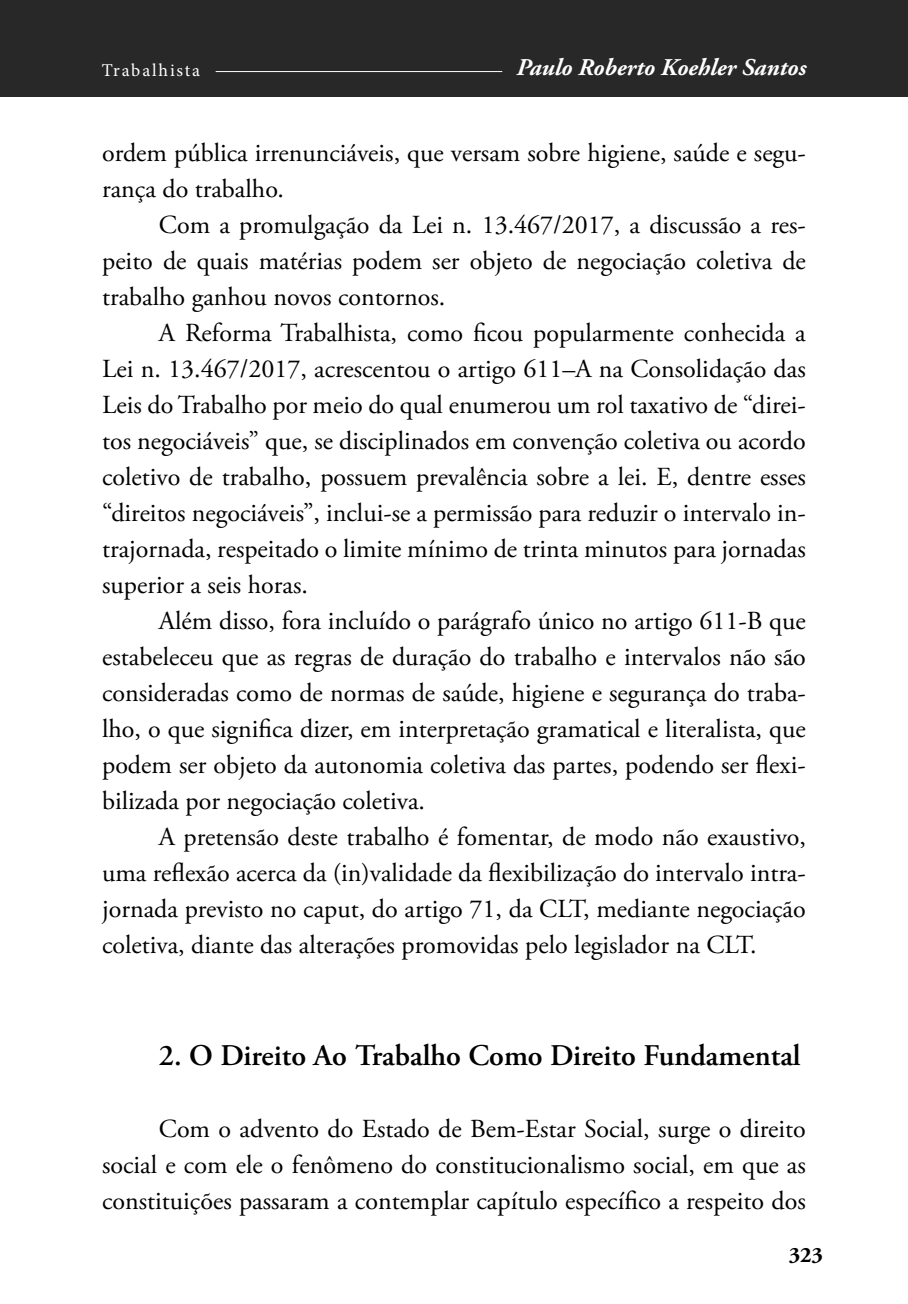
<style>
.page{position:relative;width:908px;height:1304px;background:#fff}
.page>*{position:absolute;margin:0;border:0;box-sizing:border-box;transform-origin:0 0}
.t1{font:600 30px "Adobe Garamond Pro";color:#000}
.t2{font:26px/36px "Adobe Garamond Pro";color:#000;text-align:justify}
.t3{font:italic 700 24px "Adobe Garamond Pro";color:#fff}
.t4{font:700 22px "Adobe Garamond Pro";color:#000}
.t5{font:18px "Minion Pro";letter-spacing:.1em;color:#fff}
</style>
<div class="page">
<div style="left:0;top:0;width:907px;height:96px;background:#292829"></div>
<hr style="left:215px;top:71px;width:287px;height:1px;background:#fff">
<p class="t5" style="left:102px;top:58px;width:100px">Trabalhista</p>
<p class="t3" style="left:516px;top:54px;width:291px">Paulo Roberto Koehler Santos</p>
<p class="t2" style="left:102px;top:135px;width:705px">ordem pública irrenunciáveis, que versam sobre higiene, saúde e segu&shy;rança do trabalho.</p>
<p class="t2" style="left:102px;top:207px;width:705px;text-indent:57px">Com a promulgação da Lei n. 13.467/2017, a discussão a res&shy;peito de quais matérias podem ser objeto de negociação coletiva de trabalho ganhou novos contornos.</p>
<p class="t2" style="left:102px;top:315px;width:705px;text-indent:57px">A Reforma Trabalhista, como ficou popularmente conhecida a Lei n. 13.467/2017, acrescentou o artigo 611–A na Consolidação das Leis do Trabalho por meio do qual enumerou um rol taxativo de “direi&shy;tos negociáveis” que, se disciplinados em convenção coletiva ou acordo coletivo de trabalho, possuem prevalência sobre a lei. E, dentre esses “direitos negociáveis”, inclui-se a permissão para reduzir o intervalo in&shy;trajornada, respeitado o limite mínimo de trinta minutos para jornadas superior a seis horas.</p>
<p class="t2" style="left:102px;top:603px;width:705px;text-indent:57px">Além disso, fora incluído o parágrafo único no artigo 611-B que estabeleceu que as regras de duração do trabalho e intervalos não são consideradas como de normas de saúde, higiene e segurança do traba&shy;lho, o que significa dizer, em interpretação gramatical e literalista, que podem ser objeto da autonomia coletiva das partes, podendo ser flexi&shy;bilizada por negociação coletiva.</p>
<p class="t2" style="left:102px;top:819px;width:705px;text-indent:57px">A pretensão deste trabalho é fomentar, de modo não exaustivo, uma reflexão acerca da (in)validade da flexibilização do intervalo intra&shy;jornada previsto no caput, do artigo 71, da CLT, mediante negociação coletiva, diante das alterações promovidas pelo legislador na CLT.</p>
<p class="t1" style="left:159px;top:1038px;width:643px">2. O Direito Ao Trabalho Como Direito Fundamental</p>
<p class="t2" style="left:102px;top:1111px;width:705px;text-indent:57px">Com o advento do Estado de Bem-Estar Social, surge o direito social e com ele o fenômeno do constitucionalismo social, em que as constituições passaram a contemplar capítulo específico a respeito dos</p>
<p class="t4" style="left:788px;top:1242px;width:36px">323</p>
</div>
